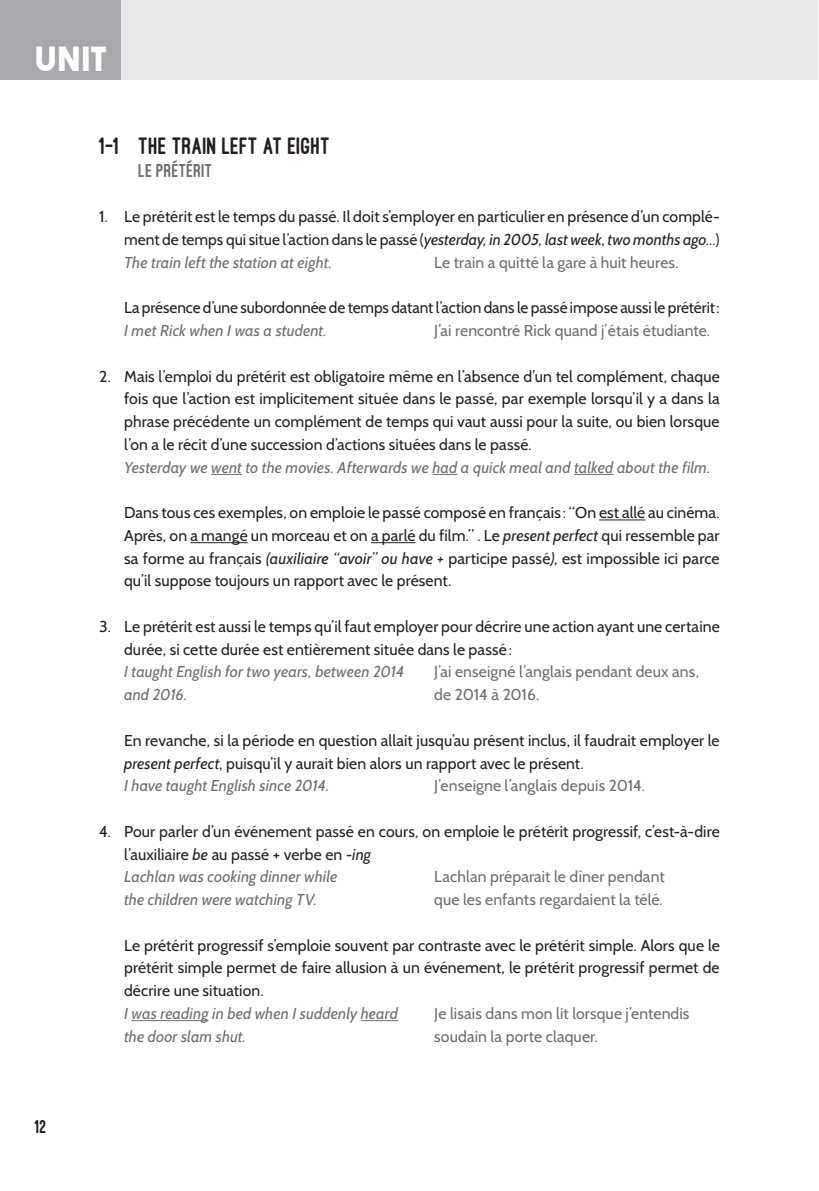
<style>
.page{position:relative;width:819px;height:1191px;background:#fff}
.page>*{position:absolute;margin:0;border:0;box-sizing:border-box;transform-origin:0 0}
.t1{font:33.25px "The Bold Font";color:#fff}
.t2{font:800 24.5px "Ostrich Sans";letter-spacing:.005em;color:#231f20}
.t3{font:800 19.25px "Ostrich Sans";letter-spacing:.01em;color:#6c6d70}
.t4{font:800 19.25px "Ostrich Sans";color:#231f20}
.t5{font:15.75px/22.8px "Cabin";letter-spacing:.005em;color:#231f20;text-align:justify}
.t6{font:15.75px/22.8px "Cabin";letter-spacing:.01em;color:#6c6d70}
.t7{font:italic 15.75px/22.8px "Cabin";letter-spacing:.005em;color:#6c6d70}
.s1{font-style:italic}
.s2{font-style:italic;color:#6c6d70}
.s3{color:#6c6d70}
</style>
<div class="page">
<div style="left:0;top:0;width:818px;height:79px;background:#e6e7e9"></div>
<div style="left:0;top:0;width:120px;height:79px;background:#a8a9ad"></div>
<hr style="left:211px;top:474px;width:31px;height:1px;background:#6c6d70">
<svg style="left:432px;top:474px;width:25px;height:1px"></svg>
<hr style="left:574px;top:474px;width:39px;height:1px;background:#6c6d70">
<hr style="left:599px;top:519px;width:46px;height:1px;background:#231f20">
<hr style="left:190px;top:542px;width:58px;height:1px;background:#231f20">
<hr style="left:371px;top:542px;width:44px;height:1px;background:#231f20">
<hr style="left:132px;top:1020px;width:76px;height:1px;background:#6c6d70">
<hr style="left:361px;top:1020px;width:37px;height:1px;background:#6c6d70">
<h1 class="t1" style="left:35px;top:38px;width:74px">UNIT</h1>
<p class="t4" style="left:35px;top:1116px;width:14px">12</p>
<h2 class="t2" style="left:99px;top:133px;width:233px">1-1 THE TRAIN LEFT AT EIGHT</h2>
<p class="t3" style="left:139px;top:160px;width:75px">LE PRÉTÉRIT</p>
<p class="t5" style="left:124px;top:205px;width:597px;text-indent:-25px">1. Le prétérit est le temps du passé. Il doit s’employer en particulier en présence d’un complé&shy;ment de temps qui situe l’action dans le passé (<span class="s1">yesterday, in 2005, last week</span>, <span class="s1">two months ago…</span>)<br><span class="s2">The train left the station at eight</span><span class="s3">.</span></p>
<p class="t6" style="left:434px;top:251px;width:246px">Le train a quitté la gare à huit heures.</p>
<p class="t5" style="left:124px;top:296px;width:597px">La présence d’une subordonnée de temps datant l’action dans le passé impose aussi le prétérit:</p>
<p class="t7" style="left:124px;top:319px;width:204px">I met Rick when I was a student.</p>
<p class="t6" style="left:434px;top:319px;width:277px">J’ai rencontré Rick quand j’étais étudiante.</p>
<p class="t5" style="left:124px;top:364px;width:597px;text-indent:-25px">2. Mais l’emploi du prétérit est obligatoire même en l’absence d’un tel complément, chaque fois que l’action est implicitement située dans le passé, par exemple lorsqu’il y a dans la phrase précédente un complément de temps qui vaut aussi pour la suite, ou bien lorsque l’on a le récit d’une succession d’actions situées dans le passé.</p>
<p class="t7" style="left:124px;top:455px;width:587px">Yesterday we went to the movies. Afterwards we had a quick meal and talked about the film.</p>
<p class="t5" style="left:124px;top:501px;width:597px">Dans tous ces exemples, on emploie le passé composé en français : “On est allé au cinéma.<br>Après, on a mangé un morceau et on a parlé du film.” . Le <span class="s1">present perfect</span> qui ressemble par sa forme au français <span class="s1">(auxiliaire “avoir” ou have +</span> participe passé<span class="s1">)</span>, est impossible ici parce qu’il suppose toujours un rapport avec le présent.</p>
<p class="t5" style="left:124px;top:615px;width:597px;text-indent:-25px">3. Le prétérit est aussi le temps qu’il faut employer pour décrire une action ayant une certaine durée, si cette durée est entièrement située dans le passé:</p>
<p class="t7" style="left:124px;top:660px;width:282px">I taught English for two years, between 2014 and 2016.</p>
<p class="t6" style="left:434px;top:660px;width:266px">J’ai enseigné l’anglais pendant deux ans, de 2014 à 2016.</p>
<p class="t5" style="left:124px;top:728px;width:597px;text-align:left">En revanche, si la période en question allait jusqu’au présent inclus, il faudrait employer le <span class="s1">present perfect</span>, puisqu’il y aurait bien alors un rapport avec le présent.<br><span class="s2">I have taught English since 2014.</span></p>
<p class="t6" style="left:434px;top:774px;width:212px">J’enseigne l’anglais depuis 2014.</p>
<p class="t5" style="left:124px;top:819px;width:597px;text-align:left;text-indent:-25px">4. Pour parler d’un événement passé en cours, on emploie le prétérit progressif, c’est-à-dire l’auxiliaire <span class="s1">be</span> au passé + verbe en <span class="s1">-ing<br></span><span class="s2">Lachlan was cooking dinner while<br>the children were watching TV.</span></p>
<p class="t6" style="left:434px;top:865px;width:232px">Lachlan préparait le dîner pendant que les enfants regardaient la télé.</p>
<p class="t5" style="left:124px;top:933px;width:597px">Le prétérit progressif s’emploie souvent par contraste avec le prétérit simple. Alors que le prétérit simple permet de faire allusion à un événement, le prétérit progressif permet de décrire une situation.</p>
<p class="t7" style="left:124px;top:1001px;width:275px">I was reading in bed when I suddenly heard the door slam shut.</p>
<p class="t6" style="left:434px;top:1001px;width:257px">Je lisais dans mon lit lorsque j’entendis soudain la porte claquer.</p>
</div>
